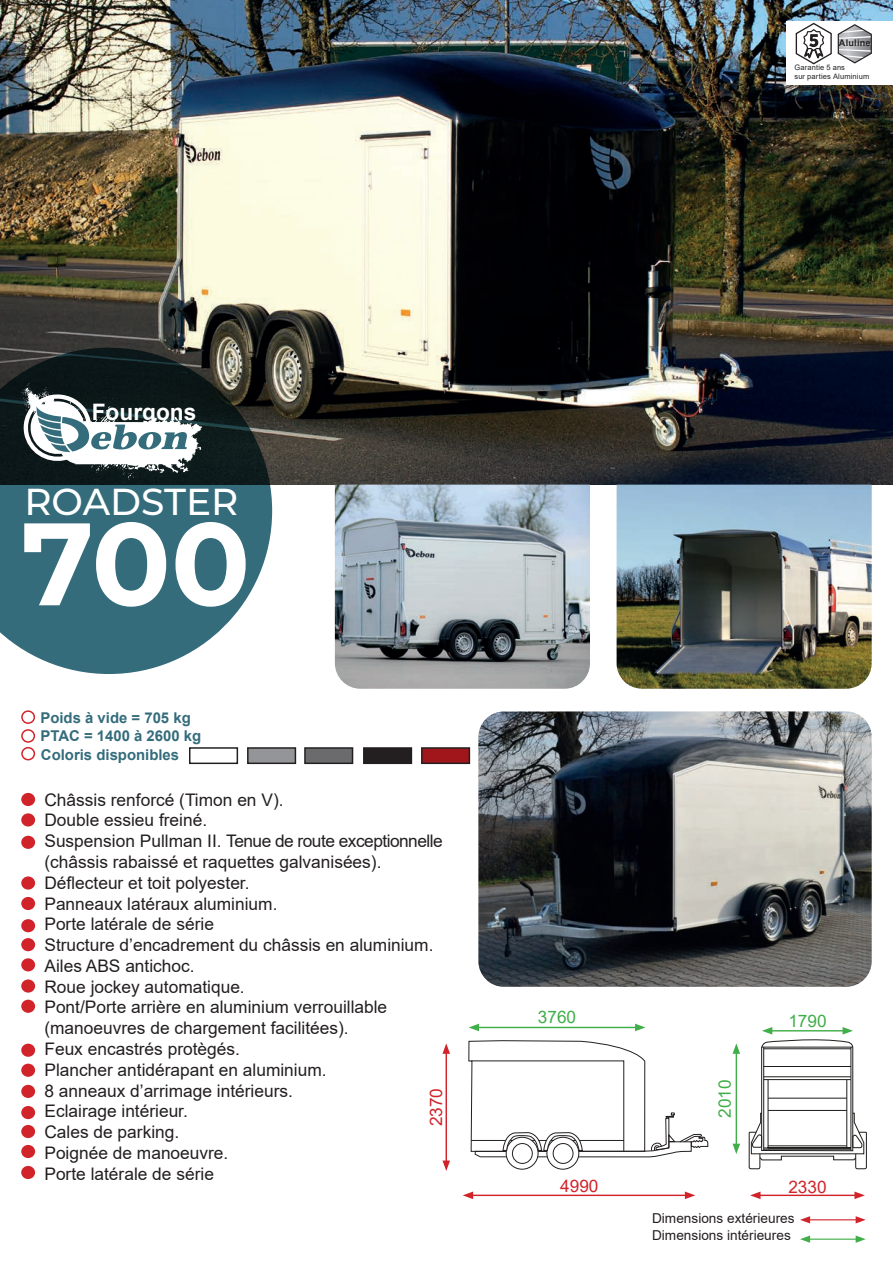
<style>
.page{position:relative;width:893px;height:1263px;background:#fff}
.page>*{position:absolute;margin:0;border:0;box-sizing:border-box;transform-origin:0 0}
.t1{font:700 117px "Montserrat";color:#fff}
.t2{font:500 37.5px "Montserrat";color:#fff}
.t3{font:700 22.65px "Arial";color:#fff}
.t4{font:17.4px/20.9px "Arial";color:#231f20}
.t5{font:17.25px "Arial";color:#d1232a}
.t6{font:17.25px "Arial";color:#40ae49}
.t7{font:700 14.85px/17.9px "Arial";color:#346c7b}
.t8{font:13.65px/17.1px "Arial";color:#231f20}
.t9{font:700 9.15px "Arial";letter-spacing:.02em;color:#231f20}
.t10{font:7.5px/9px "Arial";letter-spacing:.02em;color:#231f20}
</style>
<div class="page">
<img style="left:0;top:0;width:893px;height:485px">
<img style="left:617px;top:485px;width:255px;height:204px">
<img style="left:335px;top:485px;width:255px;height:204px">
<img style="left:478px;top:711px;width:394px;height:276px">
<svg style="left:0;top:348px;width:272px;height:326px;background:#40666f"></svg>
<div style="left:787px;top:21px;width:106px;height:64px;background:#fff"></div>
<svg style="left:795px;top:23px;width:77px;height:42px"></svg>
<div style="left:21px;top:793px;width:14px;height:13px;background:#d1232a;border-radius:50%"></div>
<div style="left:21px;top:813px;width:14px;height:13px;background:#d1232a;border-radius:50%"></div>
<div style="left:21px;top:836px;width:14px;height:13px;background:#d1232a;border-radius:50%"></div>
<div style="left:21px;top:876px;width:14px;height:13px;background:#d1232a;border-radius:50%"></div>
<div style="left:21px;top:897px;width:14px;height:13px;background:#d1232a;border-radius:50%"></div>
<div style="left:21px;top:919px;width:14px;height:13px;background:#d1232a;border-radius:50%"></div>
<div style="left:21px;top:938px;width:14px;height:13px;background:#d1232a;border-radius:50%"></div>
<div style="left:21px;top:958px;width:14px;height:13px;background:#d1232a;border-radius:50%"></div>
<div style="left:21px;top:979px;width:14px;height:13px;background:#d1232a;border-radius:50%"></div>
<div style="left:21px;top:1000px;width:14px;height:13px;background:#d1232a;border-radius:50%"></div>
<div style="left:21px;top:1044px;width:14px;height:13px;background:#d1232a;border-radius:50%"></div>
<div style="left:21px;top:1064px;width:14px;height:13px;background:#d1232a;border-radius:50%"></div>
<div style="left:21px;top:1085px;width:14px;height:13px;background:#d1232a;border-radius:50%"></div>
<div style="left:21px;top:1106px;width:14px;height:13px;background:#d1232a;border-radius:50%"></div>
<div style="left:21px;top:1125px;width:14px;height:13px;background:#d1232a;border-radius:50%"></div>
<div style="left:21px;top:1145px;width:14px;height:13px;background:#d1232a;border-radius:50%"></div>
<div style="left:21px;top:1166px;width:14px;height:13px;background:#d1232a;border-radius:50%"></div>
<div style="left:21px;top:729px;width:14px;height:14px;border:1px solid #d1232a;border-radius:50%"></div>
<div style="left:21px;top:710px;width:14px;height:14px;border:1px solid #d1232a;border-radius:50%"></div>
<svg style="left:21px;top:383px;width:181px;height:96px"></svg>
<hr style="left:808px;top:1219px;width:50px;height:1px;background:#d1232a">
<svg style="left:800px;top:1216px;width:10px;height:7px"></svg>
<svg style="left:856px;top:1216px;width:10px;height:7px"></svg>
<hr style="left:808px;top:1238px;width:50px;height:2px;background:#40ae49">
<svg style="left:800px;top:1235px;width:10px;height:8px"></svg>
<svg style="left:856px;top:1235px;width:10px;height:8px"></svg>
<hr style="left:471px;top:1194px;width:216px;height:2px;background:#d1232a">
<svg style="left:463px;top:1191px;width:10px;height:8px"></svg>
<svg style="left:685px;top:1191px;width:10px;height:8px"></svg>
<hr style="left:758px;top:1194px;width:99px;height:2px;background:#d1232a">
<svg style="left:750px;top:1191px;width:10px;height:8px"></svg>
<svg style="left:854px;top:1191px;width:11px;height:8px"></svg>
<hr style="left:736px;top:1051px;width:1px;height:95px;background:#40ae49">
<svg style="left:732px;top:1144px;width:8px;height:10px"></svg>
<svg style="left:732px;top:1043px;width:8px;height:11px"></svg>
<hr style="left:446px;top:1051px;width:1px;height:112px;background:#d1232a">
<svg style="left:442px;top:1160px;width:8px;height:11px"></svg>
<svg style="left:442px;top:1043px;width:8px;height:11px"></svg>
<svg style="left:506px;top:1137px;width:32px;height:32px"></svg>
<div style="left:506px;top:1137px;width:32px;height:32px;border:1px solid #231f20;border-radius:50%"></div>
<svg style="left:512px;top:1143px;width:20px;height:20px"></svg>
<div style="left:512px;top:1143px;width:21px;height:21px;border:1px solid #231f20;border-radius:50%"></div>
<svg style="left:547px;top:1137px;width:32px;height:32px"></svg>
<div style="left:547px;top:1137px;width:32px;height:32px;border:1px solid #231f20;border-radius:50%"></div>
<svg style="left:553px;top:1143px;width:20px;height:20px"></svg>
<div style="left:553px;top:1143px;width:20px;height:21px;border:1px solid #231f20;border-radius:50%"></div>
<svg style="left:468px;top:1040px;width:240px;height:118px"></svg>
<svg style="left:749px;top:1027px;width:118px;height:142px"></svg>
<hr style="left:764px;top:1066px;width:87px;height:1px;background:#1d1d1b">
<hr style="left:764px;top:1076px;width:87px;height:1px;background:#1d1d1b">
<hr style="left:764px;top:1079px;width:87px;height:1px;background:#1d1d1b">
<hr style="left:768px;top:1098px;width:79px;height:1px;background:#1d1d1b">
<hr style="left:768px;top:1110px;width:79px;height:1px;background:#1d1d1b">
<hr style="left:477px;top:1027px;width:160px;height:1px;background:#40ae49">
<svg style="left:469px;top:1024px;width:10px;height:7px"></svg>
<svg style="left:635px;top:1024px;width:10px;height:7px"></svg>
<div style="left:21px;top:747px;width:14px;height:13px;border:1px solid #d1232a;border-radius:50%"></div>
<div style="left:422px;top:748px;width:47px;height:15px;background:#a1161a"></div>
<div style="left:421px;top:747px;width:49px;height:17px;border:1px solid #231f20"></div>
<div style="left:189px;top:747px;width:49px;height:17px;border:1px solid #231f20"></div>
<div style="left:248px;top:748px;width:47px;height:15px;background:#939598"></div>
<div style="left:247px;top:747px;width:49px;height:17px;border:1px solid #231f20"></div>
<div style="left:364px;top:748px;width:47px;height:15px;background:#231f20"></div>
<div style="left:363px;top:747px;width:49px;height:17px;border:1px solid #231f20"></div>
<div style="left:305px;top:748px;width:48px;height:15px;background:#6b6b6e"></div>
<div style="left:304px;top:747px;width:49px;height:17px;border:1px solid #231f20"></div>
<p class="t9" style="left:839px;top:37px;width:33px">Aluline</p>
<p class="t10" style="left:794px;top:63px;width:76px">Garantie 5 ans<br>sur parties Aluminium</p>
<h3 class="t3" style="left:92px;top:396px;width:106px">Fourgons</h3>
<h2 class="t2" style="left:24px;top:476px;width:216px">ROADSTER</h2>
<h1 class="t1" style="left:21px;top:479px;width:231px">700</h1>
<p class="t7" style="left:40px;top:709px;width:162px">Poids à vide = 705 kg<br>PTAC = 1400 à 2600 kg</p>
<p class="t7" style="left:41px;top:746px;width:140px">Coloris disponibles</p>
<p class="t4" style="left:44px;top:789px;width:400px">Châssis renforcé (Timon en V).<br>Double essieu freiné.<br>Suspension Pullman II. Tenue de route exceptionnelle (châssis rabaissé et raquettes galvanisées).<br>Déflecteur et toit polyester.<br>Panneaux latéraux aluminium.<br>Porte latérale de série<br>Structure d’encadrement du châssis en aluminium.<br>Ailes ABS antichoc.<br>Roue jockey automatique.<br>Pont/Porte arrière en aluminium verrouillable (manoeuvres de chargement facilitées).<br>Feux encastrés protègés.<br>Plancher antidérapant en aluminium.<br>8 anneaux d’arrimage intérieurs.<br>Eclairage intérieur.<br>Cales de parking.<br>Poignée de manoeuvre.<br>Porte latérale de série</p>
<p class="t6" style="left:538px;top:1005px;width:40px">3760</p>
<p class="t5" style="left:424px;top:1126px;width:40px;rotate:-90deg">2370</p>
<p class="t6" style="left:713px;top:1118px;width:40px;rotate:-90deg">2010</p>
<p class="t5" style="left:560px;top:1174px;width:40px">4990</p>
<p class="t6" style="left:788px;top:1009px;width:40px">1790</p>
<p class="t5" style="left:788px;top:1175px;width:40px">2330</p>
<p class="t8" style="left:652px;top:1210px;width:144px">Dimensions extérieures<br>Dimensions intérieures</p>
</div>
